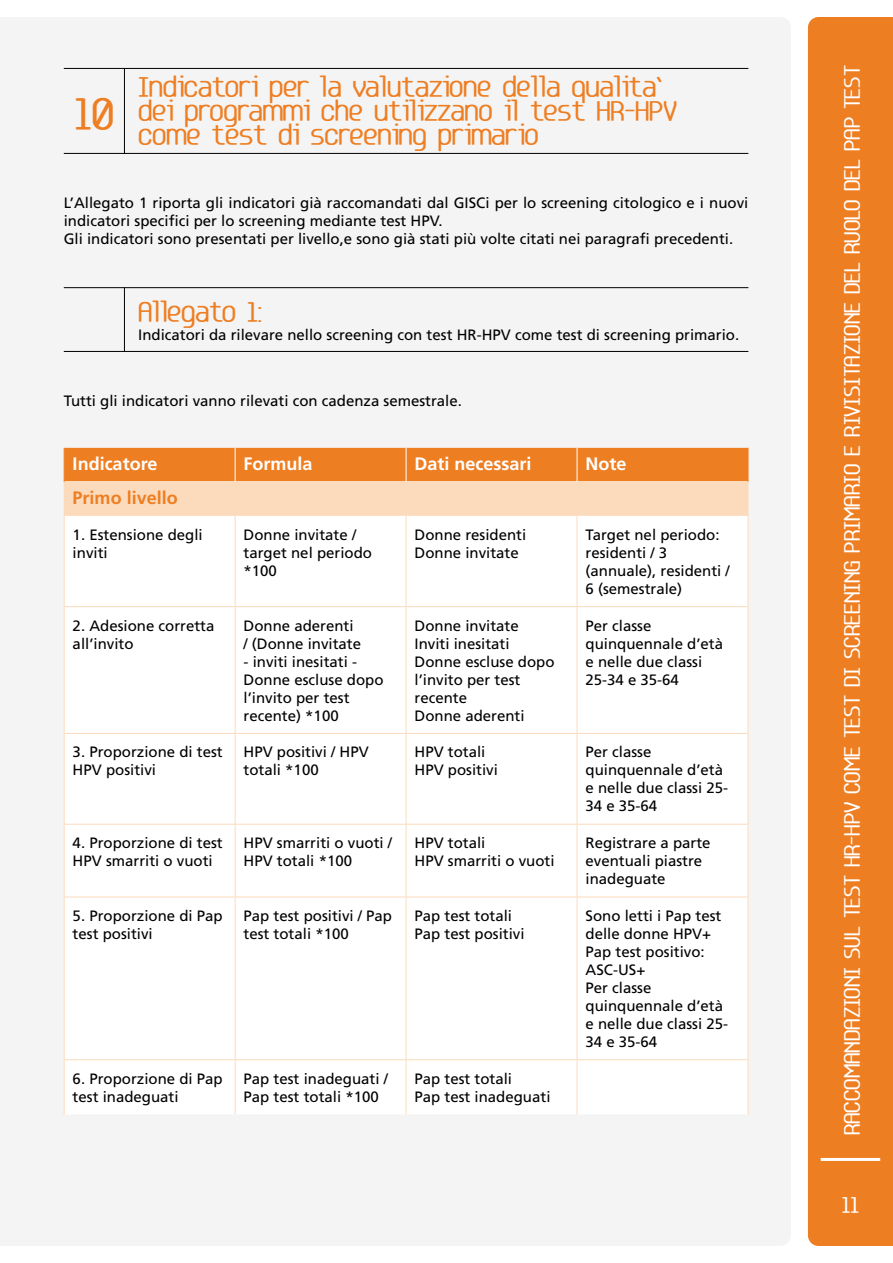
<style>
.page{position:relative;width:893px;height:1263px;background:#fff}
.page>*{position:absolute;margin:0;border:0;box-sizing:border-box;transform-origin:0 0}
.t1{font:36px "Base 5";color:#ee7e22}
.t2{font:22.5px/24px "Base 5";color:#ee7e22}
.t3{font:18px "Base 5";letter-spacing:.01em;color:#fff}
.t4{font:700 18px "Frutiger";color:#fff}
.t5{font:700 18px "Frutiger";color:#ee7e22}
.t6{font:15px/18px "Frutiger";color:#000}
</style>
<div class="page">
<div style="left:808px;top:17px;width:85px;height:1229px;background:#ee7e22"></div>
<hr style="left:821px;top:1158px;width:59px;height:3px;background:#fff">
<div style="left:0;top:17px;width:791px;height:1229px;background:#f4f4f5"></div>
<hr style="left:64px;top:68px;width:684px;height:1px;background:#000">
<hr style="left:64px;top:153px;width:684px;height:1px;background:#000">
<hr style="left:124px;top:68px;width:1px;height:86px;background:#000">
<hr style="left:64px;top:287px;width:684px;height:1px;background:#000">
<hr style="left:64px;top:351px;width:684px;height:1px;background:#000">
<hr style="left:124px;top:288px;width:1px;height:63px;background:#000">
<div style="left:65px;top:448px;width:683px;height:34px;background:#ee7e22"></div>
<div style="left:64px;top:482px;width:684px;height:34px;background:#fcdbbd"></div>
<svg style="left:65px;top:516px;width:683px;height:598px"></svg>
<hr style="left:235px;top:448px;width:1px;height:34px;background:#fff">
<hr style="left:406px;top:448px;width:1px;height:34px;background:#fff">
<hr style="left:577px;top:448px;width:1px;height:34px;background:#fff">
<hr style="left:235px;top:516px;width:1px;height:90px;background:#fcdbbd">
<hr style="left:406px;top:516px;width:1px;height:90px;background:#fcdbbd">
<hr style="left:577px;top:516px;width:1px;height:90px;background:#fcdbbd">
<hr style="left:65px;top:606px;width:170px;height:1px;background:#fcdbbd">
<hr style="left:235px;top:606px;width:171px;height:1px;background:#fcdbbd">
<hr style="left:235px;top:607px;width:1px;height:126px;background:#fcdbbd">
<hr style="left:406px;top:606px;width:171px;height:1px;background:#fcdbbd">
<hr style="left:406px;top:607px;width:1px;height:126px;background:#fcdbbd">
<hr style="left:577px;top:606px;width:171px;height:1px;background:#fcdbbd">
<hr style="left:577px;top:607px;width:1px;height:126px;background:#fcdbbd">
<hr style="left:65px;top:733px;width:170px;height:1px;background:#fcdbbd">
<hr style="left:235px;top:733px;width:171px;height:1px;background:#fcdbbd">
<hr style="left:235px;top:734px;width:1px;height:90px;background:#fcdbbd">
<hr style="left:406px;top:733px;width:171px;height:1px;background:#fcdbbd">
<hr style="left:406px;top:734px;width:1px;height:90px;background:#fcdbbd">
<hr style="left:577px;top:733px;width:171px;height:1px;background:#fcdbbd">
<hr style="left:577px;top:734px;width:1px;height:90px;background:#fcdbbd">
<hr style="left:65px;top:824px;width:170px;height:1px;background:#fcdbbd">
<hr style="left:235px;top:824px;width:171px;height:1px;background:#fcdbbd">
<hr style="left:235px;top:824px;width:1px;height:72px;background:#fcdbbd">
<hr style="left:406px;top:824px;width:171px;height:1px;background:#fcdbbd">
<hr style="left:406px;top:824px;width:1px;height:72px;background:#fcdbbd">
<hr style="left:577px;top:824px;width:171px;height:1px;background:#fcdbbd">
<hr style="left:577px;top:824px;width:1px;height:72px;background:#fcdbbd">
<hr style="left:65px;top:896px;width:170px;height:1px;background:#fcdbbd">
<hr style="left:235px;top:896px;width:171px;height:1px;background:#fcdbbd">
<hr style="left:235px;top:897px;width:1px;height:162px;background:#fcdbbd">
<hr style="left:406px;top:896px;width:171px;height:1px;background:#fcdbbd">
<hr style="left:406px;top:897px;width:1px;height:162px;background:#fcdbbd">
<hr style="left:577px;top:896px;width:171px;height:1px;background:#fcdbbd">
<hr style="left:577px;top:897px;width:1px;height:162px;background:#fcdbbd">
<hr style="left:65px;top:1059px;width:170px;height:1px;background:#fcdbbd">
<hr style="left:235px;top:1059px;width:171px;height:1px;background:#fcdbbd">
<hr style="left:235px;top:1060px;width:1px;height:54px;background:#fcdbbd">
<hr style="left:406px;top:1059px;width:171px;height:1px;background:#fcdbbd">
<hr style="left:406px;top:1060px;width:1px;height:54px;background:#fcdbbd">
<hr style="left:577px;top:1059px;width:171px;height:1px;background:#fcdbbd">
<hr style="left:577px;top:1060px;width:1px;height:54px;background:#fcdbbd">
<hr style="left:748px;top:482px;width:1px;height:34px;background:#fcdbbd">
<hr style="left:64px;top:516px;width:1px;height:91px;background:#fcdbbd">
<hr style="left:748px;top:516px;width:1px;height:91px;background:#fcdbbd">
<hr style="left:64px;top:607px;width:1px;height:126px;background:#fcdbbd">
<hr style="left:748px;top:607px;width:1px;height:126px;background:#fcdbbd">
<hr style="left:64px;top:733px;width:1px;height:91px;background:#fcdbbd">
<hr style="left:748px;top:733px;width:1px;height:91px;background:#fcdbbd">
<hr style="left:64px;top:824px;width:1px;height:73px;background:#fcdbbd">
<hr style="left:748px;top:824px;width:1px;height:73px;background:#fcdbbd">
<hr style="left:64px;top:897px;width:1px;height:163px;background:#fcdbbd">
<hr style="left:748px;top:897px;width:1px;height:163px;background:#fcdbbd">
<hr style="left:64px;top:1060px;width:1px;height:54px;background:#fcdbbd">
<hr style="left:748px;top:1060px;width:1px;height:54px;background:#fcdbbd">
<hr style="left:64px;top:448px;width:1px;height:34px;background:#ee7e22">
<hr style="left:748px;top:448px;width:1px;height:34px;background:#ee7e22">
<h1 class="t1" style="left:75px;top:91px;width:41px">10</h1>
<h2 class="t2" style="left:138px;top:76px;width:525px">Indicatori per la valutazione della qualita` dei programmi che utilizzano il test hr-hpv come test di screening primario</h2>
<p class="t6" style="left:64px;top:194px;width:686px">L’Allegato 1 riporta gli indicatori già raccomandati dal GISCi per lo screening citologico e i nuovi indicatori specifici per lo screening mediante test HPV.<br>Gli indicatori sono presentati per livello,e sono già stati più volte citati nei paragrafi precedenti.</p>
<h2 class="t2" style="left:138px;top:301px;width:125px">Allegato 1:</h2>
<p class="t6" style="left:138px;top:326px;width:602px">Indicatori da rilevare nello screening con test HR-HPV come test di screening primario.</p>
<p class="t6" style="left:64px;top:392px;width:400px">Tutti gli indicatori vanno rilevati con cadenza semestrale.</p>
<p class="t4" style="left:73px;top:453px;width:86px">Indicatore</p>
<p class="t4" style="left:244px;top:453px;width:71px">Formula</p>
<p class="t4" style="left:415px;top:453px;width:119px">Dati necessari</p>
<p class="t4" style="left:585px;top:453px;width:43px">Note</p>
<p class="t5" style="left:73px;top:487px;width:107px">Primo livello</p>
<p class="t6" style="left:73px;top:526px;width:132px">1. Estensione degli inviti</p>
<p class="t6" style="left:244px;top:526px;width:130px">Donne invitate / target nel periodo *100</p>
<p class="t6" style="left:415px;top:526px;width:113px">Donne residenti<br>Donne invitate</p>
<p class="t6" style="left:586px;top:526px;width:146px">Target nel periodo: residenti / 3 (annuale), residenti /<br>6 (semestrale)</p>
<p class="t6" style="left:73px;top:616px;width:143px">2. Adesione corretta all’invito</p>
<p class="t6" style="left:244px;top:616px;width:119px">Donne aderenti / (Donne invitate</p>
<p class="t6" style="left:244px;top:652px;width:142px">- inviti inesitati -<br>Donne escluse dopo l’invito per test recente) *100</p>
<p class="t6" style="left:415px;top:616px;width:142px">Donne invitate<br>Inviti inesitati<br>Donne escluse dopo l’invito per test recente<br>Donne aderenti</p>
<p class="t6" style="left:586px;top:616px;width:139px">Per classe quinquennale d’età e nelle due classi<br>25-34 e 35-64</p>
<p class="t6" style="left:73px;top:743px;width:152px">3. Proporzione di test<br>HPV positivi</p>
<p class="t6" style="left:244px;top:743px;width:127px">HPV positivi / HPV totali *100</p>
<p class="t6" style="left:415px;top:743px;width:85px">HPV totali<br>HPV positivi</p>
<p class="t6" style="left:586px;top:743px;width:144px">Per classe quinquennale d’età e nelle due classi 25-<br>34 e 35-64</p>
<p class="t6" style="left:73px;top:834px;width:152px">4. Proporzione di test<br>HPV smarriti o vuoti</p>
<p class="t6" style="left:244px;top:834px;width:150px">HPV smarriti o vuoti /<br>HPV totali *100</p>
<p class="t6" style="left:415px;top:834px;width:142px">HPV totali<br>HPV smarriti o vuoti</p>
<p class="t6" style="left:586px;top:834px;width:127px">Registrare a parte eventuali piastre inadeguate</p>
<p class="t6" style="left:73px;top:907px;width:152px">5. Proporzione di Pap test positivi</p>
<p class="t6" style="left:244px;top:907px;width:150px">Pap test positivi / Pap test totali *100</p>
<p class="t6" style="left:415px;top:907px;width:112px">Pap test totali<br>Pap test positivi</p>
<p class="t6" style="left:586px;top:907px;width:144px">Sono letti i Pap test delle donne HPV+<br>Pap test positivo:<br>ASC-US+<br>Per classe quinquennale d’età e nelle due classi 25-<br>34 e 35-64</p>
<p class="t6" style="left:73px;top:1070px;width:152px">6. Proporzione di Pap test inadeguati</p>
<p class="t6" style="left:244px;top:1070px;width:146px">Pap test inadeguati /<br>Pap test totali *100</p>
<p class="t6" style="left:415px;top:1070px;width:137px">Pap test totali<br>Pap test inadeguati</p>
<p class="t3" style="left:841px;top:1135px;width:1071px;rotate:-90deg">Raccomandazioni sul test HR-HPV come test di screening primario e rivisitazione del ruolo del Pap test</p>
<p class="t3" style="left:842px;top:1194px;width:19px">11</p>
</div>
